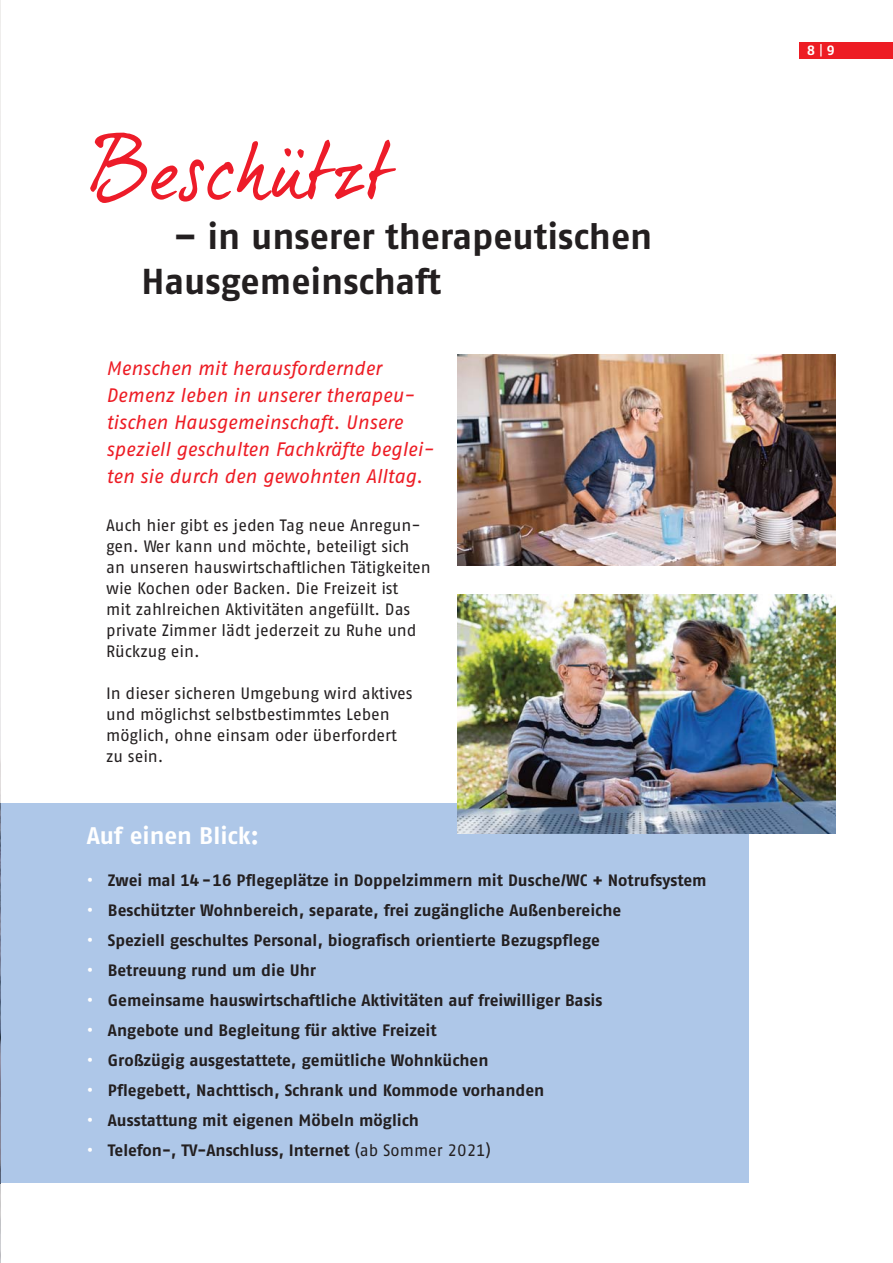
<style>
.page{position:relative;width:893px;height:1263px;background:#fff}
.page>*{position:absolute;margin:0;border:0;box-sizing:border-box;transform-origin:0 0}
.t1{font:81px "Dear Joe 5 CASUAL";letter-spacing:-.045em;color:#ed1c29}
.t2{font:700 36px/45px "AWO Fago Office";color:#231f20}
.t3{font:700 24px "AWO Fago Office";color:#fff}
.t4{font:italic 19.5px/27px "AWO Fago Office";letter-spacing:-.005em;color:#ed1c24}
.t5{font:700 16.5px "AWO Fago Office";color:#231f20}
.t6{font:16.5px/21px "AWO Fago Office";color:#231f20}
.t7{font:700 13.5px "AWO Fago Office";color:#fff}
.s1{color:#fff}
.s2{font-weight:400}
</style>
<div class="page">
<div style="left:800px;top:43px;width:93px;height:16px;background:#ed1c24"></div>
<img style="left:0;top:0;width:1px;height:1263px">
<div style="left:0;top:803px;width:748px;height:380px;background:#aec7e8"></div>
<img style="left:0;top:803px;width:1px;height:380px">
<img style="left:457px;top:355px;width:379px;height:211px">
<img style="left:457px;top:595px;width:379px;height:238px">
<h1 class="t1" style="left:87px;top:144px;width:307px">Beschützt</h1>
<h2 class="t2" style="left:141px;top:217px;width:512px;text-indent:32px">– in unserer therapeutischen<br>Hausgemeinschaft</h2>
<p class="t4" style="left:106px;top:357px;width:329px">Menschen mit herausfordernder Demenz leben in unserer therapeu&shy;tischen Hausgemeinschaft. Unsere speziell geschulten Fachkräfte beglei&shy;ten sie durch den gewohnten Alltag.</p>
<p class="t6" style="left:106px;top:516px;width:326px">Auch hier gibt es jeden Tag neue Anregun&shy;gen. Wer kann und möchte, beteiligt sich an unseren hauswirtschaftlichen Tätigkeiten wie Kochen oder Backen. Die Freizeit ist<br>mit zahlreichen Aktivitäten angefüllt. Das private Zimmer lädt jederzeit zu Ruhe und Rückzug ein.</p>
<p class="t6" style="left:106px;top:684px;width:308px">In dieser sicheren Umgebung wird aktives und möglichst selbstbestimmtes Leben möglich, ohne einsam oder überfordert zu sein.</p>
<h3 class="t3" style="left:87px;top:827px;width:174px">Auf einen Blick:</h3>
<p class="t5" style="left:87px;top:874px;width:621px"><span class="s1">•</span> Zwei mal 14 -16 Pflegeplätze in Doppelzimmern mit Dusche/WC + Notrufsystem</p>
<p class="t5" style="left:87px;top:904px;width:536px"><span class="s1">•</span> Beschützter Wohnbereich, separate, frei zugängliche Außenbereiche</p>
<p class="t5" style="left:87px;top:934px;width:515px"><span class="s1">•</span> Speziell geschultes Personal, biografisch orientierte Bezugspflege</p>
<p class="t5" style="left:87px;top:964px;width:231px"><span class="s1">•</span> Betreuung rund um die Uhr</p>
<p class="t5" style="left:87px;top:994px;width:517px"><span class="s1">•</span> Gemeinsame hauswirtschaftliche Aktivitäten auf freiwilliger Basis</p>
<p class="t5" style="left:87px;top:1024px;width:351px"><span class="s1">•</span> Angebote und Begleitung für aktive Freizeit</p>
<p class="t5" style="left:87px;top:1054px;width:403px"><span class="s1">•</span> Großzügig ausgestattete, gemütliche Wohnküchen</p>
<p class="t5" style="left:87px;top:1084px;width:459px"><span class="s1">•</span> Pflegebett, Nachttisch, Schrank und Kommode vorhanden</p>
<p class="t5" style="left:87px;top:1114px;width:334px"><span class="s1">•</span> Ausstattung mit eigenen Möbeln möglich</p>
<p class="t5" style="left:87px;top:1144px;width:406px"><span class="s1">•</span> Telefon-, TV-Anschluss, Internet <span class="s2">(ab Sommer 2021)</span></p>
<p class="t7" style="left:807px;top:45px;width:29px">8 <span class="s2">|</span> 9</p>
</div>
